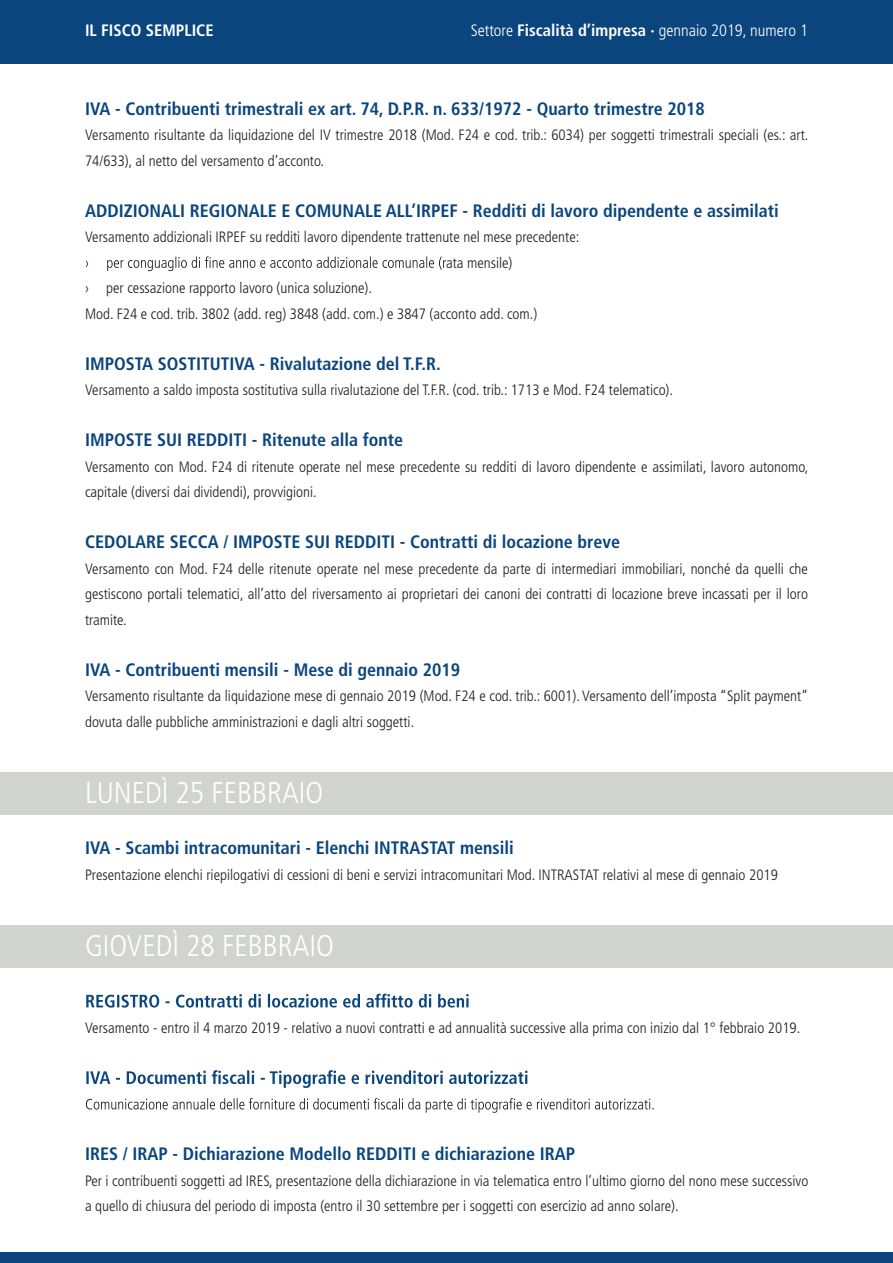
<style>
.page{position:relative;width:893px;height:1263px;background:#fff}
.page>*{position:absolute;margin:0;border:0;box-sizing:border-box;transform-origin:0 0}
.t1{font:300 condensed 30px "Frutiger LT Std";color:#fff}
.t2{font:700 condensed 18px "Frutiger LT Std";color:#0a457e}
.t3{font:300 condensed 16.5px "Frutiger LT Std";color:#fff}
.t4{font:700 condensed 16.5px "Frutiger LT Std";color:#fff}
.t5{font:300 condensed 15px/25.5px "Frutiger LT Std";color:#1d1d1b}
.s1{font-weight:700}
</style>
<div class="page">
<div style="left:0;top:0;width:893px;height:64px;background:#0a457e"></div>
<div style="left:0;top:1252px;width:893px;height:11px;background:#0a457e"></div>
<svg style="left:86px;top:256px;width:360px;height:15px"></svg>
<div style="left:0;top:772px;width:893px;height:43px;background:#d1d3cf"></div>
<div style="left:0;top:925px;width:893px;height:43px;background:#d1d3cf"></div>
<svg style="left:86px;top:994px;width:383px;height:13px"></svg>
<svg style="left:86px;top:1070px;width:441px;height:18px"></svg>
<svg style="left:86px;top:1098px;width:568px;height:15px"></svg>
<p class="t4" style="left:85px;top:20px;width:130px">IL FISCO SEMPLICE</p>
<p class="t3" style="left:471px;top:21px;width:339px">Settore <span class="s1">Fiscalità d’impresa ·</span> gennaio 2019, numero 1</p>
<p class="t2" style="left:85px;top:98px;width:621px">IVA - Contribuenti trimestrali ex art. 74, D.P.R. n. 633/1972 - Quarto trimestre 2018</p>
<p class="t5" style="left:85px;top:123px;width:725px">Versamento risultante da liquidazione del IV trimestre 2018 (Mod. F24 e cod. trib.: 6034) per soggetti trimestrali speciali (es.: art.<br>74/633), al netto del versamento d’acconto.</p>
<p class="t2" style="left:85px;top:200px;width:695px">ADDIZIONALI REGIONALE E COMUNALE ALL’IRPEF - Redditi di lavoro dipendente e assimilati</p>
<p class="t5" style="left:85px;top:225px;width:496px">Versamento addizionali IRPEF su redditi lavoro dipendente trattenute nel mese precedente:</p>
<p class="t5" style="left:446px;top:250px;width:68px">ata mensile)</p>
<p class="t5" style="left:85px;top:276px;width:288px">› per cessazione rapporto lavoro (unica soluzione).</p>
<p class="t5" style="left:85px;top:301px;width:454px">Mod. F24 e cod. trib. 3802 (add. reg) 3848 (add. com.) e 3847 (acconto add. com.)</p>
<p class="t2" style="left:85px;top:353px;width:357px">IMPOSTA SOSTITUTIVA - Rivalutazione del T.F.R.</p>
<p class="t5" style="left:85px;top:378px;width:590px">Versamento a saldo imposta sostitutiva sulla rivalutazione del T.F.R. (cod. trib.: 1713 e Mod. F24 telematico).</p>
<p class="t2" style="left:85px;top:429px;width:320px">IMPOSTE SUI REDDITI - Ritenute alla fonte</p>
<p class="t5" style="left:85px;top:454px;width:725px">Versamento con Mod. F24 di ritenute operate nel mese precedente su redditi di lavoro dipendente e assimilati, lavoro autonomo, capitale (diversi dai dividendi), provvigioni.</p>
<p class="t2" style="left:85px;top:531px;width:536px">CEDOLARE SECCA / IMPOSTE SUI REDDITI - Contratti di locazione breve</p>
<p class="t5" style="left:85px;top:556px;width:724px;text-align:justify">Versamento con Mod. F24 delle ritenute operate nel mese precedente da parte di intermediari immobiliari, nonché da quelli che gestiscono portali telematici, all’atto del riversamento ai proprietari dei canoni dei contratti di locazione breve incassati per il loro tramite.</p>
<p class="t2" style="left:85px;top:659px;width:377px">IVA - Contribuenti mensili - Mese di gennaio 2019</p>
<p class="t5" style="left:85px;top:684px;width:725px">Versamento risultante da liquidazione mese di gennaio 2019 (Mod. F24 e cod. trib.: 6001). Versamento dell’imposta “Split payment” dovuta dalle pubbliche amministrazioni e dagli altri soggetti.</p>
<h1 class="t1" style="left:85px;top:776px;width:240px">LUNEDÌ 25 FEBBRAIO</h1>
<p class="t2" style="left:85px;top:837px;width:430px">IVA - Scambi intracomunitari - Elenchi INTRASTAT mensili</p>
<p class="t5" style="left:85px;top:862px;width:694px">Presentazione elenchi riepilogativi di cessioni di beni e servizi intracomunitari Mod. INTRASTAT relativi al mese di gennaio 2019</p>
<h1 class="t1" style="left:85px;top:929px;width:250px">GIOVEDÌ 28 FEBBRAIO</h1>
<p class="t5" style="left:85px;top:1015px;width:717px">Versamento - entro il 4 marzo 2019 - relativo a nuovi contratti e ad annualità successive alla prima con inizio dal 1° febbraio 2019.</p>
<p class="t2" style="left:85px;top:1143px;width:491px">IRES / IRAP - Dichiarazione Modello REDDITI e dichiarazione IRAP</p>
<p class="t5" style="left:85px;top:1168px;width:725px">Per i contribuenti soggetti ad IRES, presentazione della dichiarazione in via telematica entro l’ultimo giorno del nono mese successivo a quello di chiusura del periodo di imposta (entro il 30 settembre per i soggetti con esercizio ad anno solare).</p>
</div>
